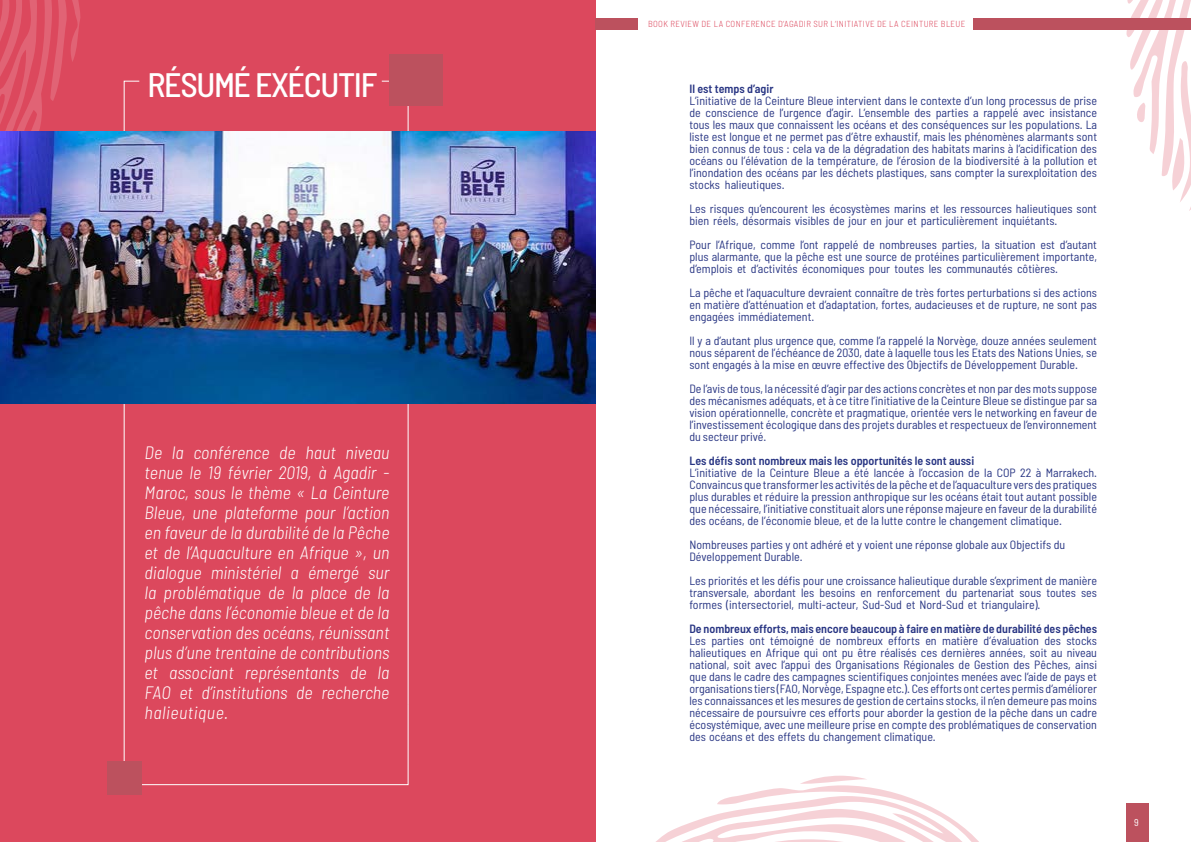
<style>
.page{position:relative;width:1191px;height:842px;background:#fff}
.page>*{position:absolute;margin:0;border:0;box-sizing:border-box;transform-origin:0 0}
.t1{font:500 semi-condensed 34px "Barlow";letter-spacing:-.04em;color:#fff}
.t2{font:italic 300 semi-condensed 18px/20px "Barlow";color:#fff;text-align:justify}
.t3{font:semi-condensed 12px/12px "Barlow";color:#283583;text-align:justify}
.t4{font:600 semi-condensed 12px "Barlow";color:#283583}
.t5{font:semi-condensed 10px "Barlow";color:#fff}
.t6{font:300 semi-condensed 8.8px "Barlow";letter-spacing:.04em;color:#dc485d}
</style>
<div class="page">
<div style="left:0;top:0;width:595px;height:842px;background:#dc485d"></div>
<svg style="left:123px;top:80px;width:17px;height:406px"></svg>
<svg style="left:381px;top:80px;width:28px;height:406px"></svg>
<svg style="left:123px;top:486px;width:286px;height:300px"></svg>
<div style="left:107px;top:761px;width:34px;height:34px;background:#bc515e"></div>
<div style="left:389px;top:54px;width:54px;height:51px;background:#bc515e"></div>
<svg style="left:595px;top:776px;width:384px;height:66px"></svg>
<svg style="left:1126px;top:0;width:65px;height:211px"></svg>
<svg style="left:0;top:0;width:80px;height:132px"></svg>
<img style="left:0;top:132px;width:595px;height:272px">
<div style="left:595px;top:18px;width:43px;height:11px;background:#bc515e"></div>
<div style="left:973px;top:18px;width:218px;height:11px;background:#bc515e"></div>
<div style="left:1125px;top:803px;width:23px;height:39px;background:#bc515e"></div>
<h1 class="t1" style="left:147px;top:64px;width:231px">RÉSUMÉ EXÉCUTIF</h1>
<p class="t2" style="left:145px;top:442px;width:246px">De la conférence de haut niveau tenue le 19 février 2019, à Agadir - Maroc, sous le thème « La Ceinture Bleue, une plateforme pour l’action en faveur de la durabilité de la Pêche et de l’Aquaculture en Afrique », un dialogue ministériel a émergé sur la problématique de la place de la pêche dans l’économie bleue et de la conservation des océans, réunissant plus d’une trentaine de contributions et associant représentants de la FAO et d’institutions de recherche halieutique.</p>
<p class="t6" style="left:648px;top:18px;width:319px">BOOK REVIEW DE LA CONFERENCE D‘AGADIR SUR L‘INITIATIVE DE LA CEINTURE BLEUE</p>
<p class="t4" style="left:689px;top:81px;width:86px">Il est temps d’agir</p>
<p class="t3" style="left:689px;top:94px;width:409px">L’initiative de la Ceinture Bleue intervient dans le contexte d’un long processus de prise de conscience de l’urgence d’agir. L’ensemble des parties a rappelé avec insistance tous les maux que connaissent les océans et des conséquences sur les populations. La liste est longue et ne permet pas d’être exhaustif, mais les phénomènes alarmants sont bien connus de tous : cela va de la dégradation des habitats marins à l’acidification des océans ou l’élévation de la température, de l’érosion de la biodiversité à la pollution et l’inondation des océans par les déchets plastiques, sans compter la surexploitation des stocks halieutiques.</p>
<p class="t3" style="left:689px;top:202px;width:409px">Les risques qu’encourent les écosystèmes marins et les ressources halieutiques sont bien réels, désormais visibles de jour en jour et particulièrement inquiétants.</p>
<p class="t3" style="left:689px;top:238px;width:409px">Pour l’Afrique, comme l’ont rappelé de nombreuses parties, la situation est d’autant plus alarmante, que la pêche est une source de protéines particulièrement importante, d’emplois et d’activités économiques pour toutes les communautés côtières.</p>
<p class="t3" style="left:689px;top:286px;width:409px">La pêche et l’aquaculture devraient connaître de très fortes perturbations si des actions en matière d’atténuation et d’adaptation, fortes, audacieuses et de rupture, ne sont pas engagées immédiatement.</p>
<p class="t3" style="left:689px;top:334px;width:409px">Il y a d’autant plus urgence que, comme l’a rappelé la Norvège, douze années seulement nous séparent de l’échéance de 2030, date à laquelle tous les Etats des Nations Unies, se sont engagés à la mise en œuvre effective des Objectifs de Développement Durable.</p>
<p class="t3" style="left:689px;top:382px;width:409px">De l’avis de tous, la nécessité d’agir par des actions concrètes et non par des mots suppose des mécanismes adéquats, et à ce titre l’initiative de la Ceinture Bleue se distingue par sa vision opérationnelle, concrète et pragmatique, orientée vers le networking en faveur de l’investissement écologique dans des projets durables et respectueux de l’environnement du secteur privé.</p>
<p class="t4" style="left:689px;top:453px;width:286px">Les défis sont nombreux mais les opportunités le sont aussi</p>
<p class="t3" style="left:689px;top:466px;width:409px">L’initiative de la Ceinture Bleue a été lancée à l’occasion de la COP 22 à Marrakech.<br>Convaincus que transformer les activités de la pêche et de l’aquaculture vers des pratiques plus durables et réduire la pression anthropique sur les océans était tout autant possible que nécessaire, l’initiative constituait alors une réponse majeure en faveur de la durabilité des océans, de l’économie bleue, et de la lutte contre le changement climatique.</p>
<p class="t3" style="left:689px;top:538px;width:377px">Nombreuses parties y ont adhéré et y voient une réponse globale aux Objectifs du<br>Développement Durable.</p>
<p class="t3" style="left:689px;top:574px;width:409px">Les priorités et les défis pour une croissance halieutique durable s’expriment de manière transversale, abordant les besoins en renforcement du partenariat sous toutes ses formes (intersectoriel, multi-acteur, Sud-Sud et Nord-Sud et triangulaire).</p>
<p class="t4" style="left:689px;top:621px;width:409px">De nombreux efforts, mais encore beaucoup à faire en matière de durabilité des pêches</p>
<p class="t3" style="left:689px;top:634px;width:409px">Les parties ont témoigné de nombreux efforts en matière d’évaluation des stocks halieutiques en Afrique qui ont pu être réalisés ces dernières années, soit au niveau national, soit avec l’appui des Organisations Régionales de Gestion des Pêches, ainsi que dans le cadre des campagnes scientifiques conjointes menées avec l’aide de pays et organisations tiers (FAO, Norvège, Espagne etc.). Ces efforts ont certes permis d’améliorer les connaissances et les mesures de gestion de certains stocks, il n’en demeure pas moins nécessaire de poursuivre ces efforts pour aborder la gestion de la pêche dans un cadre écosystémique, avec une meilleure prise en compte des problématiques de conservation des océans et des effets du changement climatique.</p>
<p class="t5" style="left:1134px;top:816px;width:6px">9</p>
</div>
